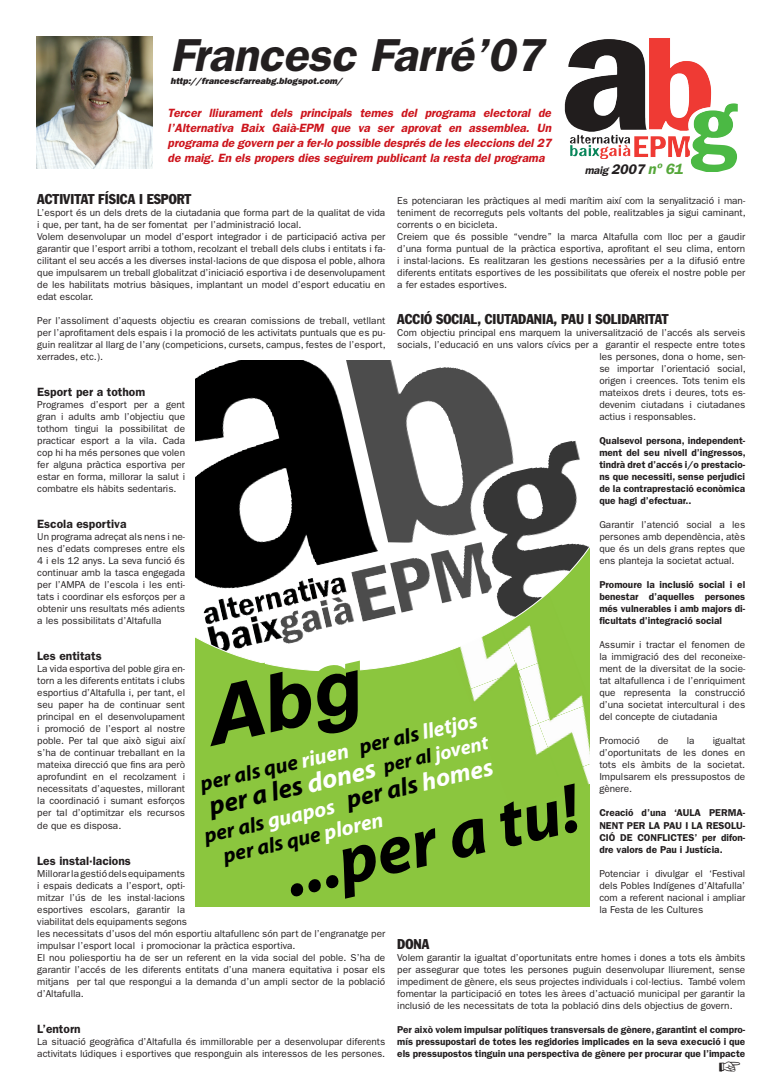
<style>
.page{position:relative;width:780px;height:1092px;background:#fff}
.page>*{position:absolute;margin:0;border:0;box-sizing:border-box;transform-origin:0 0}
.t1{font:italic 700 69.5px "Myriad";color:#000}
.t2{font:italic 600 46.4px "Franklin Gothic";letter-spacing:-.005em;color:#231f20}
.t3{font:italic 700 26.9px "Myriad";color:#000}
.t4{font:italic 700 25.3px "Myriad";color:#000}
.t5{font:italic 700 21.3px "Myriad";color:#000}
.t6{font:italic 700 21.3px "Myriad";color:#fff}
.t7{font:italic 700 20px "Myriad";color:#fff}
.t8{font:condensed 14px "Franklin Gothic";color:#231f20}
.t9{font:italic 600 12px/15px "Franklin Gothic";color:#cd151d;text-align:justify}
.t10{font:600 12px "Franklin Gothic";color:#231f20}
.t11{font:italic 600 11px "Franklin Gothic";color:#231f20}
.t12{font:10px/12px "Franklin Gothic";color:#231f20;text-align:justify}
.t13{font:600 10px/12px "Franklin Gothic";color:#231f20;text-align:justify}
.t14{font:italic 800 9px "Franklin Gothic";color:#231f20}
.s1{font-size:14px}
.s2{font-size:15px;color:#55a73a}
.s3{color:#000}
.s4{color:#fff}
</style>
<div class="page">
<img style="left:565px;top:38px;width:147px;height:94px">
<div style="left:195px;top:695px;width:395px;height:211px;background:#8bc63e"></div>
<div style="left:465px;top:695px;width:53px;height:48px;background:#8bc53d"></div>
<img style="left:518px;top:695px;width:72px;height:28px">
<div style="left:485px;top:723px;width:53px;height:73px;background:#8bc53d"></div>
<img style="left:538px;top:703px;width:52px;height:60px">
<div style="left:506px;top:763px;width:84px;height:50px;background:#8bc53d"></div>
<svg style="left:195px;top:360px;width:395px;height:335px"></svg>
<img style="left:36px;top:36px;width:117px;height:132px">
<div style="left:195px;top:660px;width:175px;height:97px;background:#8bc63e"></div>
<p class="t2" style="left:170px;top:27px;width:374px">Francesc Farré’07</p>
<p class="t14" style="left:170px;top:76px;width:173px">http://francescfarreabg.blogspot.com/</p>
<p class="t9" style="left:168px;top:105px;width:385px">Tercer lliurament dels principals temes del programa electoral de l’Alternativa Baix Gaià-EPM que va ser aprovat en assemblea. Un programa de govern per a fer-lo possible després de les eleccions del 27 de maig. En els propers dies seguirem publicant la resta del programa</p>
<p class="t11" style="left:584px;top:164px;width:100px">maig <span class="s1">2007</span> <span class="s2">nº 61</span></p>
<p class="t8" style="left:37px;top:190px;width:155px">ACTIVITAT FÍSICA I ESPORT</p>
<p class="t12" style="left:37px;top:207px;width:349px">L’esport és un dels drets de la ciutadania que forma part de la qualitat de vida i que, per tant, ha de ser fomentat per l’administració local.</p>
<p class="t12" style="left:37px;top:231px;width:349px">Volem desenvolupar un model d’esport integrador i de participació activa per garantir que l’esport arribi a tothom, recolzant el treball dels clubs i entitats i fa&shy;cilitant el seu accés a les diverses instal·lacions de que disposa el poble, alhora que impulsarem un treball globalitzat d’iniciació esportiva i de desenvolupament de les habilitats motrius bàsiques, implantant un model d’esport educatiu en edat escolar.</p>
<p class="t12" style="left:37px;top:315px;width:350px">Per l’assoliment d’aquests objectiu es crearan comissions de treball, vetllant per l’aprofitament dels espais i la promoció de les activitats puntuals que es pu&shy;guin realitzar al llarg de l’any (competicions, cursets, campus, festes de l’esport, xerrades, etc.).</p>
<p class="t10" style="left:37px;top:385px;width:109px">Esport per a tothom</p>
<p class="t12" style="left:37px;top:399px;width:149px">Programes d’esport per a gent gran i adults amb l’objectiu que tothom tingui la possibilitat de practicar esport a la vila. Cada cop hi ha més persones que volen fer alguna pràctica esportiva per estar en forma, millorar la salut i combatre els hàbits sedentaris.</p>
<p class="t10" style="left:37px;top:517px;width:91px">Escola esportiva</p>
<p class="t12" style="left:37px;top:531px;width:149px">Un programa adreçat als nens i ne&shy;nes d’edats compreses entre els 4 i els 12 anys. La seva funció és continuar amb la tasca engegada per l’AMPA de l’escola i les enti&shy;tats i coordinar els esforços per a obtenir uns resultats més adients a les possibilitats d’Altafulla</p>
<p class="t10" style="left:37px;top:649px;width:66px">Les entitats</p>
<p class="t12" style="left:37px;top:663px;width:149px">La vida esportiva del poble gira en&shy;torn a les diferents entitats i clubs esportius d’Altafulla i, per tant, el seu paper ha de continuar sent principal en el desenvolupament i promoció de l’esport al nostre poble. Per tal que això sigui així s’ha de continuar treballant en la mateixa direcció que fins ara però aprofundint en el recolzament i necessitats d’aquestes, millorant la coordinació i sumant esforços per tal d’optimitzar els recursos de que es disposa.</p>
<p class="t10" style="left:37px;top:853px;width:95px">Les instal·lacions</p>
<p class="t12" style="left:37px;top:867px;width:349px;text-align:left">Millorar la gestió dels equipaments<br>i espais dedicats a l’esport, opti-<br>mitzar l’ús de les instal·lacions<br>esportives escolars, garantir la<br>viabilitat dels equipaments segons<br>les necessitats d’usos del món esportiu altafullenc són part de l’engranatge per impulsar l’esport local i promocionar la pràctica esportiva.</p>
<p class="t12" style="left:37px;top:951px;width:349px">El nou poliesportiu ha de ser un referent en la vida social del poble. S’ha de garantir l’accés de les diferents entitats d’una manera equitativa i posar els mitjans per tal que respongui a la demanda d’un ampli sector de la població d’Altafulla.</p>
<p class="t10" style="left:37px;top:1021px;width:45px">L’entorn</p>
<p class="t12" style="left:37px;top:1035px;width:349px">La situació geogràfica d’Altafulla és immillorable per a desenvolupar diferents activitats lúdiques i esportives que responguin als interessos de les persones.</p>
<p class="t12" style="left:397px;top:195px;width:350px">Es potenciaran les pràctiques al medi marítim així com la senyalització i man&shy;teniment de recorreguts pels voltants del poble, realitzables ja sigui caminant, corrents o en bicicleta.</p>
<p class="t12" style="left:397px;top:231px;width:349px">Creiem que és possible “vendre” la marca Altafulla com lloc per a gaudir d’una forma puntual de la pràctica esportiva, aprofitant el seu clima, entorn i instal·lacions. Es realitzaran les gestions necessàries per a la difusió entre diferents entitats esportives de les possibilitats que ofereix el nostre poble per a fer estades esportives.</p>
<p class="t8" style="left:397px;top:310px;width:273px">ACCIÓ SOCIAL, CIUTADANIA, PAU I SOLIDARITAT</p>
<p class="t12" style="left:397px;top:327px;width:349px">Com objectiu principal ens marquem la universalització de l’accés als serveis</p>
<p class="t12" style="left:397px;top:339px;width:349px">socials, l’educació en uns valors cívics per a garantir el respecte entre totes</p>
<p class="t12" style="left:599px;top:351px;width:147px">les persones, dona o home, sen-</p>
<p class="t12" style="left:599px;top:363px;width:148px">se importar l’orientació social,</p>
<p class="t12" style="left:599px;top:375px;width:147px">origen i creences. Tots tenim els</p>
<p class="t12" style="left:599px;top:387px;width:147px">mateixos drets i deures, tots es-</p>
<p class="t12" style="left:599px;top:399px;width:147px">devenim ciutadans i ciutadanes</p>
<p class="t12" style="left:599px;top:411px;width:98px">actius i responsables.</p>
<p class="t13" style="left:599px;top:435px;width:148px">Qualsevol persona, independent&shy;ment del seu nivell d’ingressos, tindrà dret d’accés i/o prestacio&shy;ns que necessiti, sense perjudici de la contraprestació econòmica que hagi d’efectuar..</p>
<p class="t12" style="left:599px;top:519px;width:147px">Garantir l’atenció social a les persones amb dependència, atès que és un dels grans reptes que ens planteja la societat actual.</p>
<p class="t13" style="left:599px;top:579px;width:147px">Promoure la inclusió social i el benestar d’aquelles persones més vulnerables i amb majors di&shy;ficultats d’integració social</p>
<p class="t12" style="left:599px;top:639px;width:147px">Assumir i tractar el fenomen de la immigració des del reconeixe&shy;ment de la diversitat de la socie&shy;tat altafullenca i de l’enriquiment que representa la construcció d’una societat intercultural i des del concepte de ciutadania</p>
<p class="t12" style="left:599px;top:735px;width:42px">Promoció</p>
<p class="t12" style="left:658px;top:735px;width:12px">de</p>
<p class="t12" style="left:686px;top:735px;width:9px">la</p>
<p class="t6" style="left:357px;top:736px;width:122px;rotate:-13deg"><span class="s3">per als</span> lletjos</p>
<p class="t3" style="left:206px;top:792px;width:172px;rotate:-13deg">per a les <span class="s4">dones</span></p>
<p class="t7" style="left:381px;top:756px;width:109px;rotate:-13deg"><span class="s3">per al</span> jovent</p>
<p class="t12" style="left:599px;top:735px;width:147px;text-indent:113px">igualtat d’oportunitats de les dones en tots els àmbits de la societat.<br>Impulsarem els pressupostos de gènere.</p>
<p class="t13" style="left:599px;top:807px;width:147px">Creació d’una ‘AULA PERMA-NENT PER LA PAU I LA RESOLU-CIÓ DE CONFLICTES’ per difon&shy;dre valors de Pau i Justícia.</p>
<p class="t12" style="left:599px;top:867px;width:147px">Potenciar i divulgar el ‘Festival dels Pobles Indígenes d’Altafulla’ com a referent nacional i ampliar la Festa de les Cultures</p>
<p class="t5" style="left:198px;top:773px;width:153px;rotate:-13deg">per als que <span class="s4">riuen</span></p>
<p class="t5" style="left:221px;top:845px;width:165px;rotate:-13deg">per als que <span class="s4">ploren</span></p>
<p class="t4" style="left:344px;top:786px;width:151px;rotate:-13deg">per als <span class="s4">homes</span></p>
<p class="t1" style="left:277px;top:839px;width:302px;rotate:-13deg">...per a tu!</p>
<p class="t5" style="left:202px;top:825px;width:135px;rotate:-13deg">per als <span class="s4">guapos</span></p>
<p class="t8" style="left:397px;top:934px;width:33px">DONA</p>
<p class="t12" style="left:397px;top:951px;width:349px">Volem garantir la igualtat d’oportunitats entre homes i dones a tots els àmbits per assegurar que totes les persones puguin desenvolupar lliurement, sense impediment de gènere, els seus projectes individuals i col·lectius. També volem fomentar la participació en totes les àrees d’actuació municipal per garantir la inclusió de les necessitats de tota la població dins dels objectius de govern.</p>
<p class="t13" style="left:397px;top:1023px;width:349px">Per això volem impulsar polítiques transversals de gènere, garantint el compro&shy;mís pressupostari de totes les regidories implicades en la seva execució i que els pressupostos tinguin una perspectiva de gènere per procurar que l’impacte</p>
</div>
